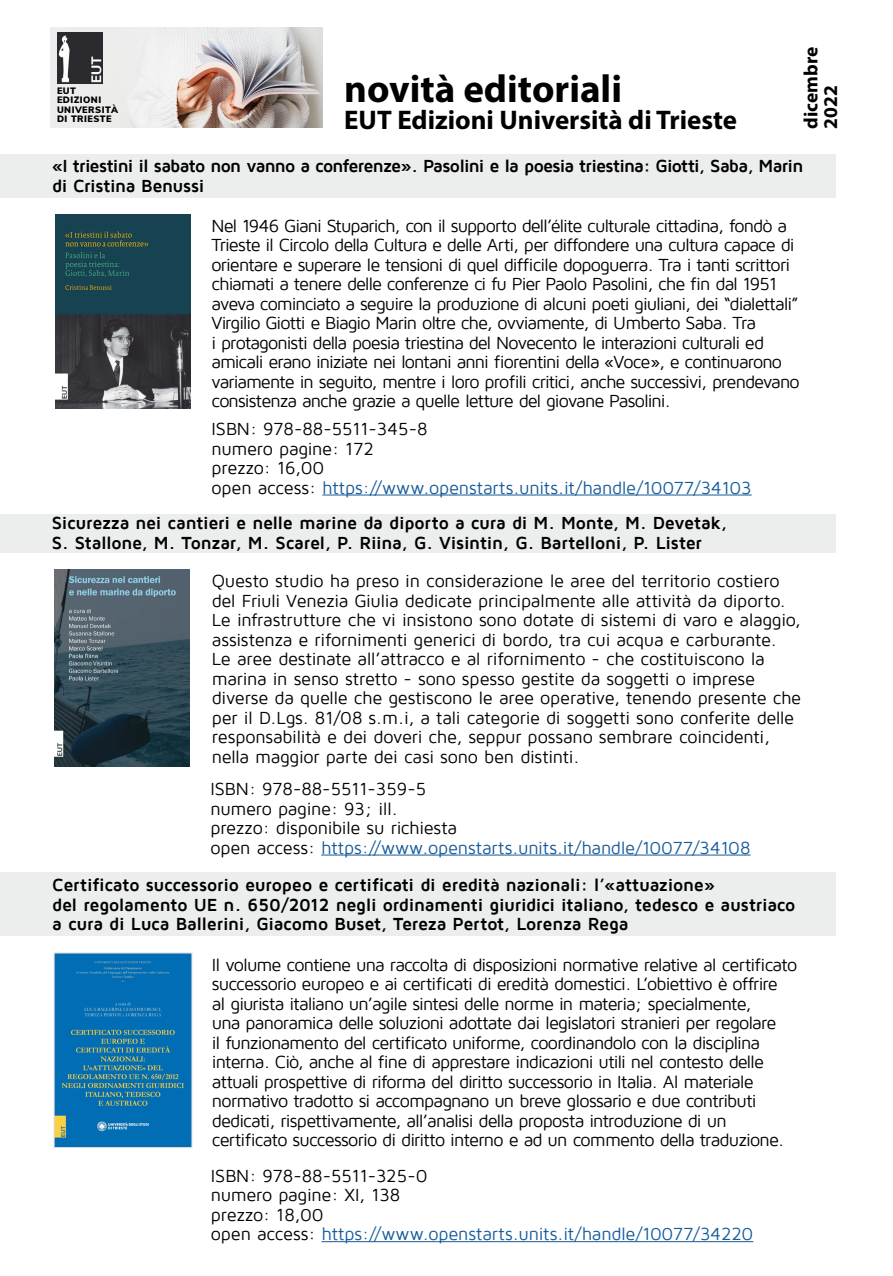
<style>
.page{position:relative;width:893px;height:1276px;background:#fff}
.page>*{position:absolute;margin:0;border:0;box-sizing:border-box;transform-origin:0 0}
.t1{font:700 39px "Myriad Pro";color:#000}
.t2{font:700 27px "Myriad Pro";color:#000}
.t3{font:700 19.5px/19.5px "Myriad Pro";color:#000}
.t4{font:18px/19.5px "Maven Pro";letter-spacing:-.04em;color:#000}
.t5{font:18px/19.5px "Maven Pro";letter-spacing:-.015em;color:#000}
.t6{font:18px/19.5px "Maven Pro";letter-spacing:-.01em;color:#000}
.t7{font:700 18px/19.5px "Maven Pro";letter-spacing:-.02em;color:#000}
.t8{font:700 18px/19.5px "Maven Pro";letter-spacing:-.04em;color:#000}
.t9{font:900 9px/9.4px "Muli";letter-spacing:.05em;color:#000}
.s1{color:#165b9a}
</style>
<div class="page">
<div style="left:0;top:872px;width:836px;height:63px;background:#eceded"></div>
<div style="left:0;top:514px;width:836px;height:39px;background:#eceded"></div>
<div style="left:0;top:154px;width:836px;height:43px;background:#eceded"></div>
<img style="left:51px;top:27px;width:272px;height:101px">
<img style="left:57px;top:32px;width:45px;height:52px">
<hr style="left:322px;top:1241px;width:431px;height:1px;background:#165b9a">
<img style="left:56px;top:955px;width:134px;height:190px">
<hr style="left:321px;top:854px;width:430px;height:1px;background:#165b9a">
<img style="left:55px;top:570px;width:134px;height:197px">
<hr style="left:322px;top:494px;width:430px;height:1px;background:#165b9a">
<img style="left:55px;top:214px;width:135px;height:195px">
<p class="t9" style="left:57px;top:85px;width:63px">EUT<br>EDIZIONI<br>UNIVERSITÀ<br>DI TRIESTE</p>
<h1 class="t1" style="left:344px;top:63px;width:279px">novità editoriali</h1>
<h2 class="t2" style="left:344px;top:102px;width:394px">EUT Edizioni Università di Trieste</h2>
<p class="t3" style="left:801px;top:129px;width:83px;rotate:-90deg">dicembre<br>2022</p>
<p class="t8" style="left:52px;top:156px;width:753px">«I triestini il sabato non vanno a conferenze». Pasolini e la poesia triestina: Giotti, Saba, Marin di Cristina Benussi</p>
<p class="t4" style="left:212px;top:216px;width:590px">Nel 1946 Giani Stuparich, con il supporto dell’élite culturale cittadina, fondò a Trieste il Circolo della Cultura e delle Arti, per diffondere una cultura capace di orientare e superare le tensioni di quel difficile dopoguerra. Tra i tanti scrittori chiamati a tenere delle conferenze ci fu Pier Paolo Pasolini, che fin dal 1951 aveva cominciato a seguire la produzione di alcuni poeti giuliani, dei “dialettali” Virgilio Giotti e Biagio Marin oltre che, ovviamente, di Umberto Saba. Tra<br>i protagonisti della poesia triestina del Novecento le interazioni culturali ed amicali erano iniziate nei lontani anni fiorentini della «Voce», e continuarono variamente in seguito, mentre i loro profili critici, anche successivi, prendevano consistenza anche grazie a quelle letture del giovane Pasolini.</p>
<p class="t6" style="left:212px;top:419px;width:542px">ISBN: 978-88-5511-345-8<br>numero pagine: 172<br>prezzo: 16,00<br>open access: <span class="s1">https://www.openstarts.units.it/handle/10077/34103</span></p>
<p class="t7" style="left:52px;top:514px;width:677px">Sicurezza nei cantieri e nelle marine da diporto a cura di M. Monte, M. Devetak,<br>S. Stallone, M. Tonzar, M. Scarel, P. Riina, G. Visintin, G. Bartelloni, P. Lister</p>
<p class="t5" style="left:212px;top:571px;width:591px">Questo studio ha preso in considerazione le aree del territorio costiero del Friuli Venezia Giulia dedicate principalmente alle attività da diporto.<br>Le infrastrutture che vi insistono sono dotate di sistemi di varo e alaggio, assistenza e rifornimenti generici di bordo, tra cui acqua e carburante.<br>Le aree destinate all’attracco e al rifornimento - che costituiscono la marina in senso stretto - sono spesso gestite da soggetti o imprese diverse da quelle che gestiscono le aree operative, tenendo presente che per il D.Lgs. 81/08 s.m.i, a tali categorie di soggetti sono conferite delle responsabilità e dei doveri che, seppur possano sembrare coincidenti, nella maggior parte dei casi sono ben distinti.</p>
<p class="t6" style="left:210px;top:779px;width:542px">ISBN: 978-88-5511-359-5<br>numero pagine: 93; ill.<br>prezzo: disponibile su richiesta<br>open access: <span class="s1">https://www.openstarts.units.it/handle/10077/34108</span></p>
<p class="t7" style="left:52px;top:875px;width:745px">Certificato successorio europeo e certificati di eredità nazionali: l’«attuazione»<br>del regolamento UE n. 650/2012 negli ordinamenti giuridici italiano, tedesco e austriaco a cura di Luca Ballerini, Giacomo Buset, Tereza Pertot, Lorenza Rega</p>
<p class="t4" style="left:212px;top:955px;width:587px">Il volume contiene una raccolta di disposizioni normative relative al certificato successorio europeo e ai certificati di eredità domestici. L’obiettivo è offrire<br>al giurista italiano un’agile sintesi delle norme in materia; specialmente,<br>una panoramica delle soluzioni adottate dai legislatori stranieri per regolare<br>il funzionamento del certificato uniforme, coordinandolo con la disciplina interna. Ciò, anche al fine di apprestare indicazioni utili nel contesto delle attuali prospettive di riforma del diritto successorio in Italia. Al materiale normativo tradotto si accompagnano un breve glossario e due contributi dedicati, rispettivamente, all’analisi della proposta introduzione di un certificato successorio di diritto interno e ad un commento della traduzione.</p>
<p class="t6" style="left:211px;top:1166px;width:544px">ISBN: 978-88-5511-325-0<br>numero pagine: XI, 138<br>prezzo: 18,00<br>open access: <span class="s1">https://www.openstarts.units.it/handle/10077/34220</span></p>
</div>
